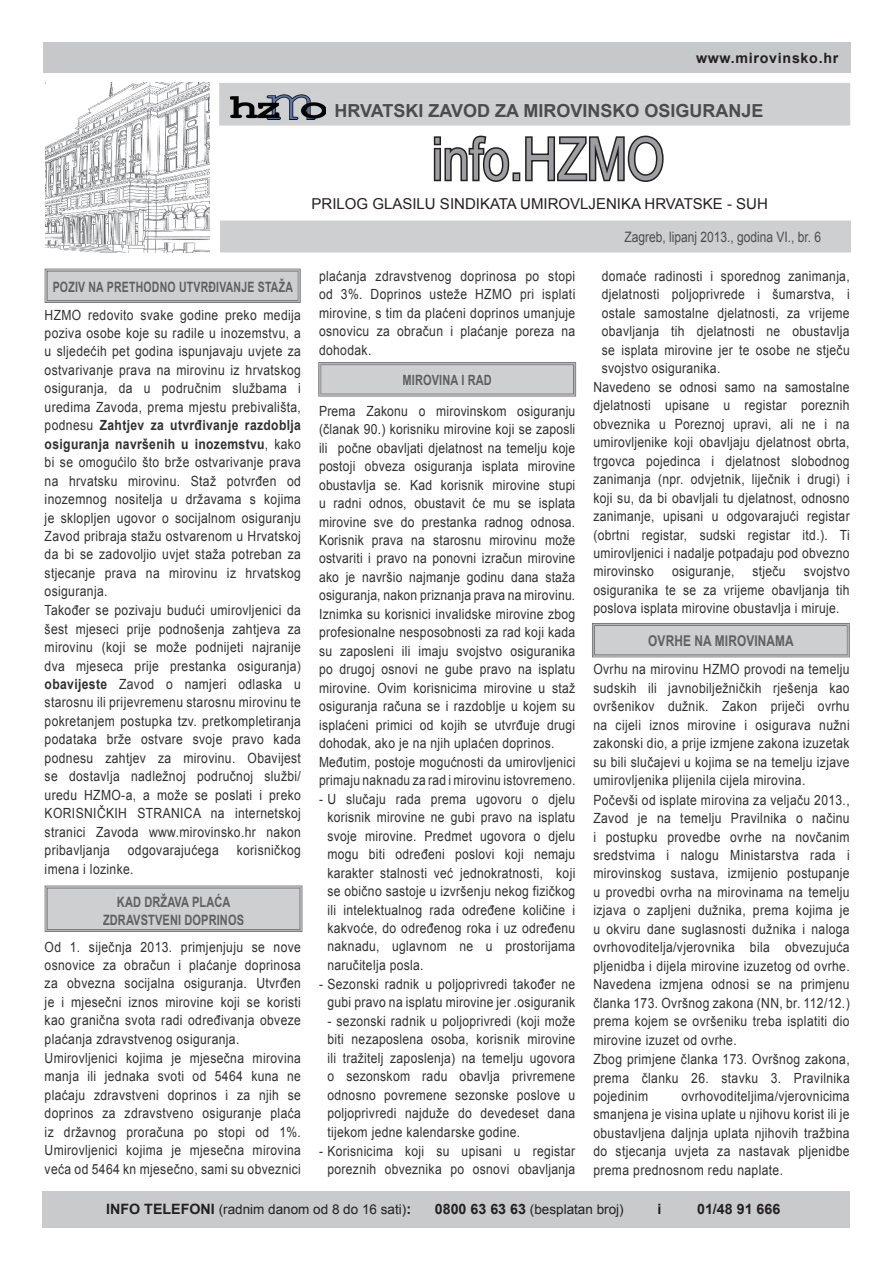
<style>
.page{position:relative;width:893px;height:1263px;background:#fff}
.page>*{position:absolute;margin:0;border:0;box-sizing:border-box;transform-origin:0 0}
.t1{font:58.5px "Arial Narrow";color:#9d9fa2}
.t2{font:700 18px "Arial";color:#4b4c4d}
.t3{font:15px "Arial";color:#231f20}
.t4{font:700 14.85px "Arial";letter-spacing:.01em;color:#606063;scale:.8 1}
.t5{font:14.4px "Arial";color:#4b4c4d;scale:.83 1}
.t6{font:700 14.25px/18px "Arial";letter-spacing:.01em;color:#606063;text-align:center;scale:.77 1}
.t7{font:700 14.25px "Arial";letter-spacing:.01em;color:#606063;scale:.74 1}
.t8{font:700 14.25px "Arial";letter-spacing:.05em;color:#231f20}
.t9{font:14.1px/18.5px "Arial";letter-spacing:.03em;color:#312f30;text-align:justify;scale:.86 1}
.t10{font:13.5px "Arial";color:#231f20}
.s1{font-weight:700}
.s2{font-weight:700;font-size:14.25px}
</style>
<div class="page">
<div style="left:43px;top:43px;width:808px;height:30px;background:#c7c8ca"></div>
<img style="left:45px;top:83px;width:165px;height:169px">
<div style="left:220px;top:221px;width:631px;height:31px;background:#cecfd1"></div>
<div style="left:621px;top:232px;width:200px;height:13px;background:#cecfd1"></div>
<svg style="left:219px;top:83px;width:631px;height:99px"></svg>
<div style="left:43px;top:1191px;width:807px;height:36px;background:#c9cacc"></div>
<svg style="left:318px;top:362px;width:258px;height:34px;background:#c5c6c8"></svg>
<svg style="left:45px;top:269px;width:256px;height:34px;background:#c3c4c6"></svg>
<svg style="left:592px;top:623px;width:258px;height:34px;background:#c3c4c6"></svg>
<svg style="left:45px;top:885px;width:257px;height:47px;background:#c6c7c9"></svg>
<p class="t8" style="left:696px;top:49px;width:144px">www.mirovinsko.hr</p>
<p class="t2" style="left:334px;top:99px;width:431px">HRVATSKI ZAVOD ZA MIROVINSKO OSIGURANJE</p>
<h1 class="t1" style="left:432px;top:116px;width:233px">info.HZMO</h1>
<p class="t3" style="left:312px;top:193px;width:458px">PRILOG GLASILU SINDIKATA UMIROVLJENIKA HRVATSKE - SUH</p>
<p class="t7" style="left:53px;top:277px;width:326px">POZIV NA PRETHODNO UTVRĐIVANJE STAŽA</p>
<p class="t9" style="left:45px;top:305px;width:300px;text-align:left">HZMO redovito svake godine preko medija poziva osobe koje su radile u inozemstvu, a u sljedećih pet godina ispunjavaju uvjete za ostvarivanje prava na mirovinu iz hrvatskog osiguranja, da u područnim službama i uredima Zavoda, prema mjestu prebivališta, podnesu <span class="s1">Zahtjev za utvrđivanje razdoblja osiguranja navršenih u inozemstvu</span>, kako bi se omogućilo što brže ostvarivanje prava na hrvatsku mirovinu. Staž potvrđen od inozemnog nositelja u državama s kojima je sklopljen ugovor o socijalnom osiguranju Zavod pribraja stažu ostvarenom u Hrvatskoj da bi se zadovoljio uvjet staža potreban za stjecanje prava na mirovinu iz hrvatskog osiguranja.<br>Također se pozivaju budući umirovljenici da šest mjeseci prije podnošenja zahtjeva za mirovinu (koji se može podnijeti najranije dva mjeseca prije prestanka osiguranja) <span class="s1">obavijeste</span> Zavod o namjeri odlaska u starosnu ili prijevremenu starosnu mirovinu te pokretanjem postupka tzv. pretkompletiranja podataka brže ostvare svoje pravo kada podnesu zahtjev za mirovinu. Obavijest se dostavlja nadležnoj područnoj službi/ uredu HZMO-a, a može se poslati i preko KORISNIČKIH STRANICA na internetskoj stranici Zavoda www.mirovinsko.hr nakon pribavljanja</p>
<p class="t9" style="left:128px;top:841px;width:107px">odgovarajućega</p>
<p class="t9" style="left:237px;top:841px;width:76px">korisničkog</p>
<p class="t9" style="left:45px;top:859px;width:105px">imena i lozinke.</p>
<p class="t6" style="left:103px;top:893px;width:185px">KAD DRŽAVA PLAĆA<br>ZDRAVSTVENI DOPRINOS</p>
<p class="t9" style="left:45px;top:937px;width:300px;text-align:left">Od 1. siječnja 2013. primjenjuju se nove osnovice za obračun i plaćanje doprinosa za obvezna socijalna osiguranja. Utvrđen je i mjesečni iznos mirovine koji se koristi kao granična svota radi određivanja obveze plaćanja zdravstvenog osiguranja.<br>Umirovljenici kojima je mjesečna mirovina manja ili jednaka svoti od 5464 kuna ne plaćaju zdravstveni doprinos i za njih se doprinos za zdravstveno osiguranje plaća iz državnog proračuna po stopi od 1%.<br>Umirovljenici kojima je mjesečna mirovina veća od 5464 kn mjesečno, sami su obveznici</p>
<p class="t9" style="left:319px;top:267px;width:300px">plaćanja zdravstvenog doprinosa po stopi od 3%. Doprinos usteže HZMO pri isplati mirovine, s tim da plaćeni doprinos umanjuje osnovicu za obračun i plaćanje poreza na dohodak.</p>
<p class="t6" style="left:403px;top:372px;width:117px">MIROVINA I RAD</p>
<p class="t9" style="left:319px;top:402px;width:300px;text-align:left">Prema Zakonu o mirovinskom osiguranju (članak 90.) korisniku mirovine koji se zaposli ili počne obavljati djelatnost na temelju koje postoji obveza osiguranja isplata mirovine obustavlja se. Kad korisnik mirovine stupi u radni odnos, obustavit će mu se isplata mirovine sve do prestanka radnog odnosa.<br>Korisnik prava na starosnu mirovinu može ostvariti i pravo na ponovni izračun mirovine ako je navršio najmanje godinu dana staža osiguranja, nakon priznanja prava na mirovinu.<br>Iznimka su korisnici invalidske mirovine zbog profesionalne nesposobnosti za rad koji kada su zaposleni ili imaju svojstvo osiguranika po drugoj osnovi ne gube pravo na isplatu mirovine. Ovim korisnicima mirovine u staž osiguranja računa se i razdoblje u kojem su isplaćeni primici od kojih se utvrđuje drugi dohodak, ako je na njih uplaćen doprinos.<br>Međutim, postoje mogućnosti da umirovljenici primaju naknadu za rad i mirovinu istovremeno.</p>
<p class="t9" style="left:327px;top:790px;width:290px;text-indent:-9px">- U slučaju rada prema ugovoru o djelu korisnik mirovine ne gubi pravo na isplatu svoje mirovine. Predmet ugovora o djelu mogu biti određeni poslovi koji nemaju karakter stalnosti već jednokratnosti, koji se obično sastoje u izvršenju nekog fizičkog ili intelektualnog rada određene količine i kakvoće, do određenog roka i uz određenu naknadu, uglavnom ne u prostorijama naručitelja posla.</p>
<p class="t9" style="left:319px;top:975px;width:300px;text-align:right">- Sezonski radnik u poljoprivredi također ne gubi pravo na isplatu mirovine jer .osiguranik</p>
<p class="t9" style="left:327px;top:1012px;width:290px">- sezonski radnik u poljoprivredi (koji može biti nezaposlena osoba, korisnik mirovine ili tražitelj zaposlenja) na temelju ugovora o sezonskom radu obavlja privremene odnosno povremene sezonske poslove u poljoprivredi najduže do devedeset dana tijekom jedne kalendarske godine.</p>
<p class="t9" style="left:319px;top:1142px;width:300px;text-align:right">- Korisnicima koji su upisani u registar poreznih obveznika po osnovi obavljanja</p>
<p class="t5" style="left:624px;top:227px;width:239px">Zagreb, lipanj 2013., godina VI., br. 6</p>
<p class="t9" style="left:602px;top:267px;width:290px">domaće radinosti i sporednog zanimanja,</p>
<p class="t9" style="left:602px;top:285px;width:290px">djelatnosti poljoprivrede i šumarstva, i</p>
<p class="t9" style="left:602px;top:304px;width:290px">ostale samostalne djelatnosti, za vrijeme</p>
<p class="t9" style="left:602px;top:322px;width:290px">obavljanja tih djelatnosti ne obustavlja</p>
<p class="t9" style="left:602px;top:341px;width:290px">se isplata mirovine jer te osobe ne stječu</p>
<p class="t9" style="left:602px;top:359px;width:139px">svojstvo osiguranika.</p>
<p class="t9" style="left:593px;top:378px;width:300px">Navedeno se odnosi samo na samostalne</p>
<p class="t9" style="left:593px;top:396px;width:300px">djelatnosti upisane u registar poreznih</p>
<p class="t9" style="left:593px;top:415px;width:299px">obveznika u Poreznoj upravi, ali ne i na</p>
<p class="t9" style="left:593px;top:433px;width:299px">umirovljenike koji obavljaju djelatnost obrta,</p>
<p class="t9" style="left:593px;top:452px;width:300px">trgovca pojedinca i djelatnost slobodnog</p>
<p class="t9" style="left:593px;top:470px;width:300px">zanimanja (npr. odvjetnik, liječnik i drugi) i</p>
<p class="t9" style="left:593px;top:489px;width:299px">koji su, da bi obavljali tu djelatnost, odnosno</p>
<p class="t9" style="left:593px;top:507px;width:300px">zanimanje, upisani u odgovarajući registar</p>
<p class="t9" style="left:593px;top:525px;width:300px">(obrtni registar, sudski registar itd.). Ti</p>
<p class="t9" style="left:593px;top:544px;width:299px">umirovljenici i nadalje potpadaju pod obvezno</p>
<p class="t9" style="left:593px;top:562px;width:72px">mirovinsko</p>
<p class="t9" style="left:672px;top:562px;width:74px">osiguranje,</p>
<p class="t9" style="left:752px;top:562px;width:40px">stječu</p>
<p class="t9" style="left:593px;top:562px;width:300px;text-indent:210px">svojstvo osiguranika te se za vrijeme obavljanja tih poslova isplata mirovine obustavlja i miruje.</p>
<p class="t4" style="left:648px;top:631px;width:183px">OVRHE NA MIROVINAMA</p>
<p class="t9" style="left:593px;top:660px;width:300px;text-align:left">Ovrhu na mirovinu HZMO provodi na temelju sudskih ili javnobilježničkih rješenja kao ovršenikov dužnik. Zakon priječi ovrhu na cijeli iznos mirovine i osigurava nužni zakonski dio, a prije izmjene zakona izuzetak su bili slučajevi u kojima se na temelju izjave umirovljenika plijenila cijela mirovina.<br>Počevši od isplate mirovina za veljaču 2013., Zavod je na temelju Pravilnika o načinu i postupku provedbe ovrhe na novčanim sredstvima i nalogu Ministarstva rada i mirovinskog sustava, izmijenio postupanje u provedbi ovrha na mirovinama na temelju izjava o zapljeni dužnika, prema kojima je u okviru dane suglasnosti dužnika i naloga ovrhovoditelja/vjerovnika bila obvezujuća pljenidba i dijela mirovine izuzetog od ovrhe.<br>Navedena izmjena odnosi se na primjenu članka 173. Ovršnog zakona (NN, br. 112/12.) prema kojem se ovršeniku treba isplatiti dio mirovine izuzet od ovrhe.<br>Zbog primjene članka 173. Ovršnog zakona, prema članku 26. stavku 3. Pravilnika pojedinim</p>
<p class="t9" style="left:593px;top:1087px;width:300px;text-indent:88px">ovrhovoditeljima/vjerovnicima smanjena je visina uplate u njihovu korist ili je obustavljena daljnja uplata njihovih tražbina do stjecanja uvjeta za nastavak pljenidbe prema prednosnom redu naplate.</p>
<p class="t10" style="left:106px;top:1201px;width:306px"><span class="s2">INFO TELEFONI</span> (radnim danom od 8 do 16 sati)<span class="s2">:</span></p>
<p class="t10" style="left:435px;top:1201px;width:190px"><span class="s2">0800 63 63 63</span> (besplatan broj)</p>
<p class="t8" style="left:657px;top:1200px;width:5px">i</p>
<p class="t8" style="left:697px;top:1200px;width:85px">01/48 91 666</p>
</div>
